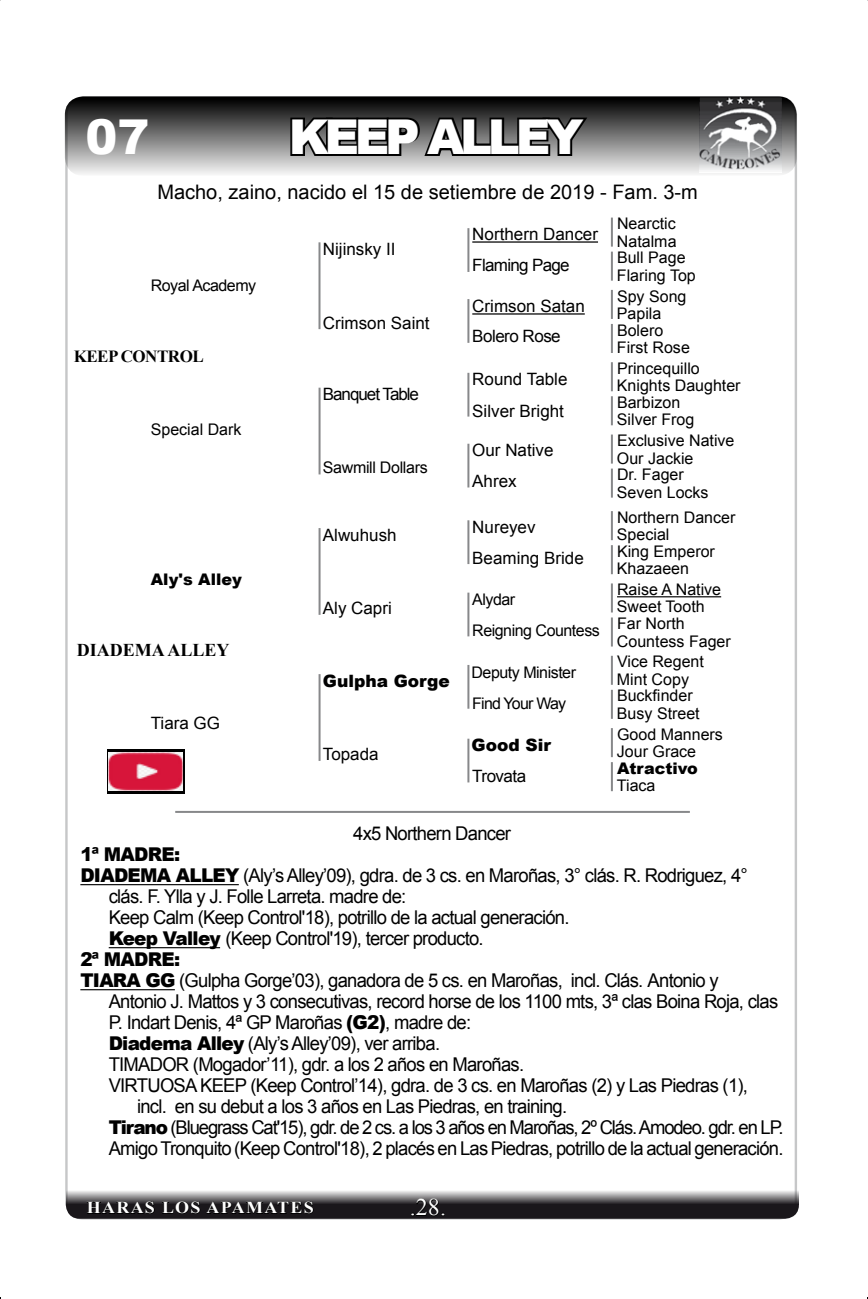
<style>
.page{position:relative;width:868px;height:1299px;background:#fff}
.page>*{position:absolute;margin:0;border:0;box-sizing:border-box;transform-origin:0 0}
.t1{font:900 48px "Arial";letter-spacing:-.09em;color:#fff}
.t2{font:24px "Times New Roman";color:#fff}
.t3{font:20px "Arial";color:#000}
.t4{font:19px "Arial";letter-spacing:-.04em;color:#000}
.t5{font:19px "Arial";letter-spacing:-.06em;color:#000}
.t6{font:900 19px "Arial";letter-spacing:-.04em;color:#000}
.t7{font:700 18px "Times New Roman";color:#000}
.t8{font:17px/31px "Arial";color:#000}
.t9{font:900 17px "Arial";color:#000}
.t10{font:17px "Arial";letter-spacing:-.06em;color:#000}
.t11{font:700 17px "Times New Roman";letter-spacing:-.03em;color:#000}
.t12{font:17px "Arial";letter-spacing:-.03em;color:#000}
.t13{font:700 16.8px "Times New Roman";letter-spacing:.07em;color:#fff;scale:1.08 1}
.t14{font:16px "Arial";color:#000}
.t15{font:16px/31.4px "Arial";letter-spacing:-.03em;color:#000}
.t16{font:900 16px "Arial";color:#000}
.t17{font:16px "Arial";letter-spacing:-.02em;color:#000}
.s1{font-weight:900}
</style>
<div class="page">
<div style="left:66px;top:98px;width:729px;height:76px;background:linear-gradient(to bottom,#000,#efefef);border-radius:17px"></div>
<div style="left:65px;top:96px;width:731px;height:80px;border:3px solid #000;border-radius:17px"></div>
<svg style="left:66px;top:1189px;width:732px;height:29px;background:#656365"></svg>
<svg style="left:780px;top:1189px;width:18px;height:15px"></svg>
<svg style="left:66px;top:1189px;width:19px;height:15px"></svg>
<svg style="left:86px;top:1200px;width:69px;height:14px"></svg>
<svg style="left:161px;top:1200px;width:153px;height:14px;background:#1a181b"></svg>
<svg style="left:288px;top:115px;width:303px;height:44px;background:#494949"></svg>
<hr style="left:80px;top:884px;width:159px;height:1px;background:#000">
<hr style="left:109px;top:947px;width:111px;height:1px;background:#000">
<hr style="left:80px;top:989px;width:95px;height:1px;background:#000">
<svg style="left:410px;top:1197px;width:35px;height:19px"></svg>
<img style="left:699px;top:97px;width:82px;height:75px">
<hr style="left:175px;top:810px;width:514px;height:2px;background:#87888a">
<hr style="left:610px;top:511px;width:2px;height:29px;background:#87888a">
<hr style="left:610px;top:545px;width:2px;height:29px;background:#87888a">
<hr style="left:617px;top:596px;width:104px;height:1px;background:#000">
<hr style="left:610px;top:583px;width:2px;height:29px;background:#87888a">
<hr style="left:610px;top:617px;width:2px;height:29px;background:#87888a">
<hr style="left:610px;top:655px;width:2px;height:29px;background:#87888a">
<hr style="left:610px;top:689px;width:2px;height:29px;background:#87888a">
<hr style="left:610px;top:728px;width:2px;height:29px;background:#87888a">
<hr style="left:610px;top:762px;width:2px;height:29px;background:#87888a">
<hr style="left:467px;top:520px;width:2px;height:44px;background:#87888a">
<hr style="left:467px;top:592px;width:2px;height:44px;background:#87888a">
<hr style="left:467px;top:665px;width:2px;height:43px;background:#87888a">
<hr style="left:467px;top:738px;width:2px;height:44px;background:#87888a">
<hr style="left:318px;top:528px;width:2px;height:87px;background:#87888a">
<hr style="left:318px;top:674px;width:2px;height:86px;background:#87888a">
<hr style="left:472px;top:241px;width:126px;height:2px;background:#000">
<hr style="left:318px;top:242px;width:2px;height:87px;background:#87888a">
<hr style="left:318px;top:387px;width:2px;height:87px;background:#87888a">
<hr style="left:610px;top:217px;width:2px;height:29px;background:#87888a">
<hr style="left:610px;top:251px;width:2px;height:30px;background:#87888a">
<hr style="left:610px;top:290px;width:2px;height:29px;background:#87888a">
<hr style="left:610px;top:324px;width:2px;height:29px;background:#87888a">
<hr style="left:610px;top:362px;width:2px;height:29px;background:#87888a">
<hr style="left:610px;top:396px;width:2px;height:29px;background:#87888a">
<hr style="left:610px;top:434px;width:2px;height:29px;background:#87888a">
<hr style="left:610px;top:468px;width:2px;height:29px;background:#87888a">
<hr style="left:467px;top:228px;width:2px;height:44px;background:#87888a">
<hr style="left:472px;top:313px;width:112px;height:1px;background:#000">
<hr style="left:467px;top:299px;width:2px;height:44px;background:#87888a">
<hr style="left:467px;top:373px;width:2px;height:43px;background:#87888a">
<hr style="left:467px;top:443px;width:2px;height:44px;background:#87888a">
<div style="left:107px;top:749px;width:77px;height:44px;background:linear-gradient(to right,#000,#000)"></div>
<img style="left:109px;top:752px;width:73px;height:38px">
<h1 class="t1" style="left:85px;top:101px;width:66px">07</h1>
<h1 class="t1" style="left:289px;top:102px;width:296px">KEEP ALLEY</h1>
<p class="t3" style="left:157px;top:178px;width:542px">Macho, zaino, nacido el 15 de setiembre de 2019 - Fam. 3-m</p>
<p class="t15" style="left:151px;top:270px;width:107px">Royal Academy</p>
<p class="t11" style="left:74px;top:344px;width:131px">KEEP CONTROL</p>
<p class="t14" style="left:151px;top:418px;width:92px">Special Dark</p>
<p class="t16" style="left:151px;top:567px;width:92px">Aly's Alley</p>
<p class="t7" style="left:77px;top:637px;width:154px">DIADEMA ALLEY</p>
<p class="t8" style="left:151px;top:707px;width:71px">Tiara GG</p>
<p class="t8" style="left:323px;top:233px;width:74px">Nijinsky II</p>
<p class="t8" style="left:323px;top:307px;width:108px">Crimson Saint</p>
<p class="t10" style="left:323px;top:383px;width:98px">Banquet Table</p>
<p class="t17" style="left:323px;top:456px;width:106px">Sawmill Dollars</p>
<p class="t8" style="left:323px;top:519px;width:75px">Alwuhush</p>
<p class="t8" style="left:323px;top:592px;width:70px">Aly Capri</p>
<p class="t9" style="left:323px;top:668px;width:128px">Gulpha Gorge</p>
<p class="t8" style="left:323px;top:738px;width:57px">Topada</p>
<p class="t8" style="left:472px;top:219px;width:127px">Northern Dancer<br>Flaming Page</p>
<p class="t8" style="left:472px;top:291px;width:114px;line-height:30px">Crimson Satan<br>Bolero Rose</p>
<p class="t8" style="left:472px;top:364px;width:97px">Round Table<br>Silver Bright</p>
<p class="t8" style="left:472px;top:435px;width:83px">Our Native<br>Ahrex</p>
<p class="t8" style="left:472px;top:512px;width:113px">Nureyev<br>Beaming Bride</p>
<p class="t15" style="left:472px;top:583px;width:129px">Alydar<br>Reigning Countess</p>
<p class="t15" style="left:471px;top:656px;width:106px">Deputy Minister<br>Find Your Way</p>
<p class="t9" style="left:471px;top:732px;width:81px">Good Sir</p>
<p class="t12" style="left:472px;top:764px;width:55px">Trovata</p>
<p class="t4" style="left:353px;top:821px;width:159px">4x5 Northern Dancer</p>
<p class="t14" style="left:617px;top:213px;width:60px">Nearctic</p>
<p class="t14" style="left:617px;top:264px;width:80px">Flaring Top</p>
<p class="t14" style="left:617px;top:230px;width:61px">Natalma</p>
<p class="t14" style="left:617px;top:247px;width:70px">Bull Page</p>
<p class="t14" style="left:617px;top:285px;width:71px">Spy Song</p>
<p class="t14" style="left:617px;top:337px;width:74px">First Rose</p>
<p class="t14" style="left:617px;top:303px;width:46px">Papila</p>
<p class="t14" style="left:617px;top:319px;width:48px">Bolero</p>
<p class="t14" style="left:617px;top:358px;width:84px">Princequillo</p>
<p class="t14" style="left:617px;top:409px;width:79px">Silver Frog</p>
<p class="t14" style="left:617px;top:375px;width:125px">Knights Daughter</p>
<p class="t14" style="left:617px;top:392px;width:65px">Barbizon</p>
<p class="t14" style="left:617px;top:430px;width:119px">Exclusive Native</p>
<p class="t14" style="left:617px;top:481px;width:93px">Seven Locks</p>
<p class="t14" style="left:617px;top:447px;width:78px">Our Jackie</p>
<p class="t14" style="left:617px;top:464px;width:68px">Dr. Fager</p>
<p class="t14" style="left:617px;top:506px;width:120px">Northern Dancer</p>
<p class="t14" style="left:617px;top:558px;width:74px">Khazaeen</p>
<p class="t14" style="left:617px;top:524px;width:54px">Special</p>
<p class="t14" style="left:617px;top:540px;width:99px">King Emperor</p>
<p class="t14" style="left:617px;top:579px;width:106px">Raise A Native</p>
<p class="t14" style="left:617px;top:630px;width:115px">Countess Fager</p>
<p class="t14" style="left:617px;top:596px;width:89px">Sweet Tooth</p>
<p class="t14" style="left:617px;top:613px;width:69px">Far North</p>
<p class="t14" style="left:617px;top:651px;width:88px">Vice Regent</p>
<p class="t14" style="left:617px;top:702px;width:84px">Busy Street</p>
<p class="t14" style="left:617px;top:668px;width:74px">Mint Copy</p>
<p class="t14" style="left:617px;top:685px;width:77px">Buckfinder</p>
<p class="t14" style="left:617px;top:723px;width:107px">Good Manners</p>
<p class="t14" style="left:617px;top:775px;width:40px">Tiaca</p>
<p class="t14" style="left:617px;top:741px;width:81px">Jour Grace</p>
<p class="t16" style="left:617px;top:756px;width:82px">Atractivo</p>
<p class="t6" style="left:80px;top:840px;width:101px">1ª MADRE:</p>
<p class="t4" style="left:80px;top:863px;width:669px"><span class="s1">DIADEMA ALLEY</span> (Aly’s Alley’09), gdra. de 3 cs. en Maroñas, 3° clás. R. Rodriguez, 4°</p>
<p class="t4" style="left:109px;top:884px;width:299px">clás. F. Ylla y J. Folle Larreta. madre de:</p>
<p class="t4" style="left:109px;top:905px;width:462px">Keep Calm (Keep Control'18), potrillo de la actual generación.</p>
<p class="t4" style="left:109px;top:926px;width:376px"><span class="s1">Keep Valley</span> (Keep Control'19), tercer producto.</p>
<p class="t6" style="left:80px;top:945px;width:101px">2ª MADRE:</p>
<p class="t4" style="left:80px;top:968px;width:639px"><span class="s1">TIARA GG</span> (Gulpha Gorge’03), ganadora de 5 cs. en Maroñas, incl. Clás. Antonio y</p>
<p class="t4" style="left:109px;top:989px;width:671px">Antonio J. Mattos y 3 consecutivas, record horse de los 1100 mts, 3ª clas Boina Roja, clas</p>
<p class="t4" style="left:109px;top:1010px;width:364px">P. Indart Denis, 4ª GP Maroñas <span class="s1">(G2)</span>, madre de:</p>
<p class="t4" style="left:109px;top:1031px;width:333px"><span class="s1">Diadema Alley</span> (Aly’s Alley’09), ver arriba.</p>
<p class="t4" style="left:109px;top:1052px;width:417px">TIMADOR (Mogador’11), gdr. a los 2 años en Maroñas.</p>
<p class="t4" style="left:109px;top:1073px;width:640px">VIRTUOSA KEEP (Keep Control’14), gdra. de 3 cs. en Maroñas (2) y Las Piedras (1),</p>
<p class="t4" style="left:137px;top:1094px;width:431px">incl. en su debut a los 3 años en Las Piedras, en training.</p>
<p class="t5" style="left:109px;top:1115px;width:676px"><span class="s1">Tirano</span> (Bluegrass Cat'15), gdr. de 2 cs. a los 3 años en Maroñas, 2º Clás. Amodeo. gdr. en LP.</p>
<p class="t4" style="left:109px;top:1136px;width:676px">Amigo Tronquito (Keep Control'18), 2 placés en Las Piedras, potrillo de la actual generación.</p>
<p class="t2" style="left:410px;top:1191px;width:37px">.28.</p>
<p class="t13" style="left:87px;top:1195px;width:211px">HARAS LOS APAMATES</p>
</div>
